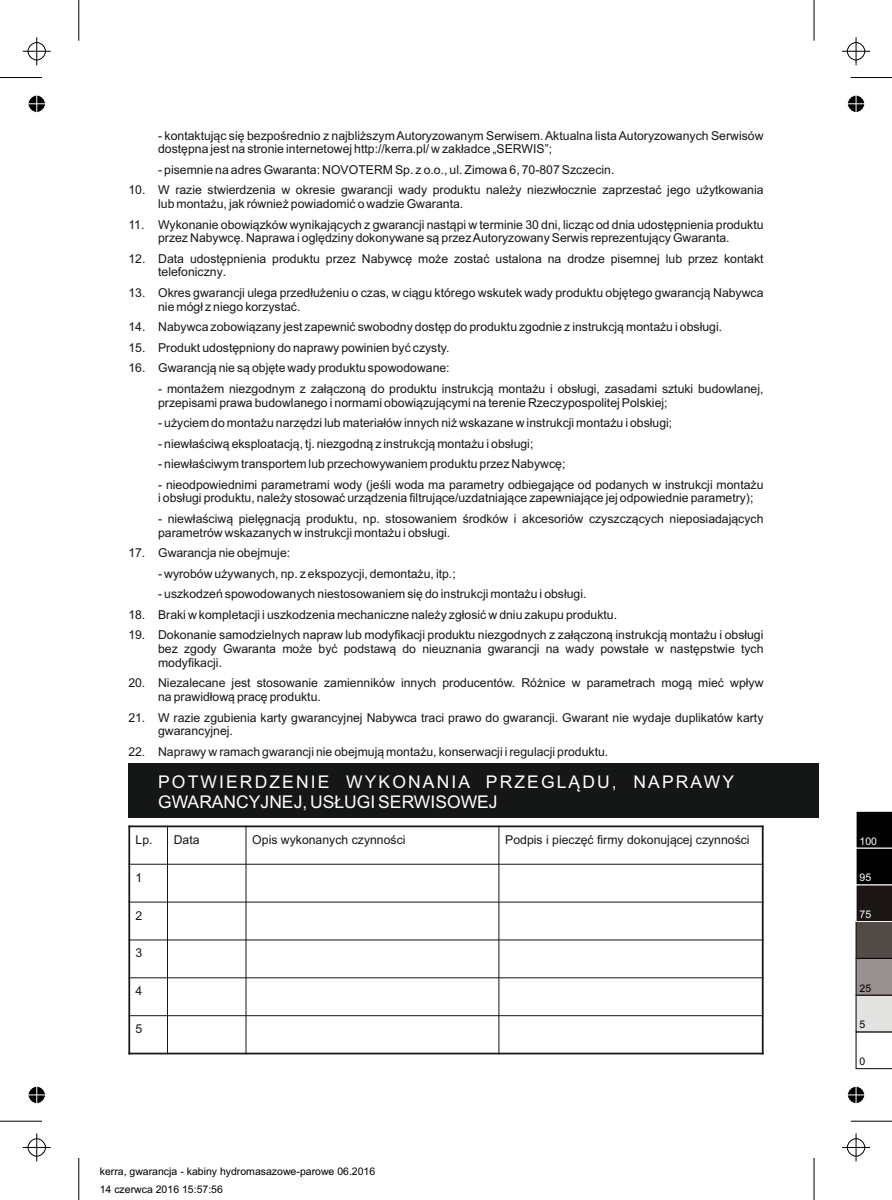
<style>
.page{position:relative;width:892px;height:1200px;background:#fff}
.page>*{position:absolute;margin:0;border:0;box-sizing:border-box;transform-origin:0 0}
.t1{font:17.5px/19.6px "Arial";letter-spacing:.12em;color:#fff}
.t2{font:12.25px/13.7px "Arial";color:#151616}
.t3{font:10.5px/17.5px "Arial";color:#000}
.t4{font:10.5px "Arial";color:#fff}
</style>
<div class="page">
<div style="left:128px;top:763px;width:690px;height:55px;background:#151616"></div>
<hr style="left:128px;top:825px;width:2px;height:229px;background:#151616">
<hr style="left:167px;top:825px;width:1px;height:229px;background:#151616">
<hr style="left:245px;top:825px;width:1px;height:229px;background:#151616">
<hr style="left:498px;top:825px;width:1px;height:229px;background:#151616">
<hr style="left:762px;top:825px;width:1px;height:229px;background:#151616">
<hr style="left:128px;top:1052px;width:635px;height:2px;background:#151616">
<hr style="left:128px;top:1015px;width:635px;height:1px;background:#151616">
<hr style="left:128px;top:977px;width:635px;height:1px;background:#151616">
<hr style="left:128px;top:939px;width:635px;height:1px;background:#151616">
<hr style="left:128px;top:901px;width:635px;height:1px;background:#151616">
<hr style="left:128px;top:863px;width:635px;height:1px;background:#151616">
<hr style="left:128px;top:825px;width:635px;height:2px;background:#151616">
<hr style="left:0;top:1120px;width:42px;height:1px;background:#000">
<hr style="left:78px;top:1157px;width:1px;height:42px;background:#000">
<hr style="left:0;top:77px;width:42px;height:1px;background:#000">
<hr style="left:78px;top:0;width:1px;height:41px;background:#000">
<hr style="left:850px;top:77px;width:42px;height:1px;background:#000">
<hr style="left:813px;top:0;width:1px;height:41px;background:#000">
<hr style="left:850px;top:1120px;width:42px;height:1px;background:#000">
<hr style="left:813px;top:1157px;width:1px;height:42px;background:#000">
<svg style="left:23px;top:1133px;width:28px;height:28px"></svg>
<svg style="left:23px;top:37px;width:28px;height:28px"></svg>
<svg style="left:842px;top:37px;width:28px;height:28px"></svg>
<svg style="left:842px;top:1133px;width:28px;height:28px"></svg>
<svg style="left:28px;top:1086px;width:18px;height:18px"></svg>
<svg style="left:28px;top:95px;width:18px;height:18px"></svg>
<svg style="left:847px;top:95px;width:18px;height:17px"></svg>
<svg style="left:847px;top:1086px;width:18px;height:18px"></svg>
<svg style="left:855px;top:811px;width:37px;height:257px;background:#6d6a69"></svg>
<p class="t2" style="left:158px;top:129px;width:607px">- kontaktując się bezpośrednio z najbliższym Autoryzowanym Serwisem. Aktualna lista Autoryzowanych Serwisów dostępna jest na stronie internetowej http://kerra.pl/ w zakładce „SERWIS”;</p>
<p class="t2" style="left:158px;top:164px;width:458px">- pisemnie na adres Gwaranta: NOVOTERM Sp. z o.o., ul. Zimowa 6, 70-807 Szczecin.</p>
<p class="t2" style="left:158px;top:184px;width:607px;text-indent:-30px">10. W razie stwierdzenia w okresie gwarancji wady produktu należy niezwłocznie zaprzestać jego użytkowania lub montażu, jak również powiadomić o wadzie Gwaranta.</p>
<p class="t2" style="left:128px;top:218px;width:636px;text-align:center">11. Wykonanie obowiązków wynikających z gwarancji nastąpi w terminie 30 dni, licząc od dnia udostępnienia produktu przez Nabywcę. Naprawa i oględziny dokonywane są przez Autoryzowany Serwis reprezentujący Gwaranta.</p>
<p class="t2" style="left:158px;top:253px;width:607px;text-indent:-30px">12. Data udostępnienia produktu przez Nabywcę może zostać ustalona na drodze pisemnej lub przez kontakt telefoniczny.</p>
<p class="t2" style="left:158px;top:287px;width:607px;text-indent:-30px">13. Okres gwarancji ulega przedłużeniu o czas, w ciągu którego wskutek wady produktu objętego gwarancją Nabywca nie mógł z niego korzystać.</p>
<p class="t2" style="left:128px;top:321px;width:595px">14. Nabywca zobowiązany jest zapewnić swobodny dostęp do produktu zgodnie z instrukcją montażu i obsługi.</p>
<p class="t2" style="left:128px;top:342px;width:322px">15. Produkt udostępniony do naprawy powinien być czysty.</p>
<p class="t2" style="left:128px;top:362px;width:323px">16. Gwarancją nie są objęte wady produktu spowodowane:</p>
<p class="t2" style="left:158px;top:383px;width:607px">- montażem niezgodnym z załączoną do produktu instrukcją montażu i obsługi, zasadami sztuki budowlanej, przepisami prawa budowlanego i normami obowiązującymi na terenie Rzeczypospolitej Polskiej;</p>
<p class="t2" style="left:158px;top:417px;width:516px">- użyciem do montażu narzędzi lub materiałów innych niż wskazane w instrukcji montażu i obsługi;</p>
<p class="t2" style="left:158px;top:437px;width:377px">- niewłaściwą eksploatacją, tj. niezgodną z instrukcją montażu i obsługi;</p>
<p class="t2" style="left:158px;top:458px;width:409px">- niewłaściwym transportem lub przechowywaniem produktu przez Nabywcę;</p>
<p class="t2" style="left:158px;top:478px;width:607px">- nieodpowiednimi parametrami wody (jeśli woda ma parametry odbiegające od podanych w instrukcji montażu i obsługi produktu, należy stosować urządzenia filtrujące/uzdatniające zapewniające jej odpowiednie parametry);</p>
<p class="t2" style="left:158px;top:513px;width:607px">- niewłaściwą pielęgnacją produktu, np. stosowaniem środków i akcesoriów czyszczących nieposiadających parametrów wskazanych w instrukcji montażu i obsługi.</p>
<p class="t2" style="left:128px;top:547px;width:163px">17. Gwarancja nie obejmuje:</p>
<p class="t2" style="left:158px;top:567px;width:299px">- wyrobów używanych, np. z ekspozycji, demontażu, itp.;</p>
<p class="t2" style="left:158px;top:588px;width:430px">- uszkodzeń spowodowanych niestosowaniem się do instrukcji montażu i obsługi.</p>
<p class="t2" style="left:128px;top:608px;width:490px">18. Braki w kompletacji i uszkodzenia mechaniczne należy zgłosić w dniu zakupu produktu.</p>
<p class="t2" style="left:158px;top:629px;width:607px;text-align:justify;text-indent:-30px">19. Dokonanie samodzielnych napraw lub modyfikacji produktu niezgodnych z załączoną instrukcją montażu i obsługi bez zgody Gwaranta może być podstawą do nieuznania gwarancji na wady powstałe w następstwie tych modyfikacji.</p>
<p class="t2" style="left:158px;top:677px;width:607px;text-indent:-30px">20. Niezalecane jest stosowanie zamienników innych producentów. Różnice w parametrach mogą mieć wpływ na prawidłową pracę produktu.</p>
<p class="t2" style="left:158px;top:711px;width:607px;text-indent:-30px">21. W razie zgubienia karty gwarancyjnej Nabywca traci prawo do gwarancji. Gwarant nie wydaje duplikatów karty gwarancyjnej.</p>
<p class="t2" style="left:128px;top:745px;width:481px">22. Naprawy w ramach gwarancji nie obejmują montażu, konserwacji i regulacji produktu.</p>
<h1 class="t1" style="left:158px;top:773px;width:577px">POTWIERDZENIE WYKONANIA PRZEGLĄDU, NAPRAWY<br>GWARANCYJNEJ, USŁUGI SERWISOWEJ</h1>
<p class="t2" style="left:136px;top:833px;width:66px">Lp. Data</p>
<p class="t2" style="left:252px;top:833px;width:155px">Opis wykonanych czynności</p>
<p class="t2" style="left:505px;top:833px;width:246px">Podpis i pieczęć firmy dokonującej czynności</p>
<p class="t2" style="left:136px;top:871px;width:8px">1</p>
<p class="t2" style="left:136px;top:909px;width:8px">2</p>
<p class="t2" style="left:136px;top:947px;width:8px">3</p>
<p class="t2" style="left:136px;top:985px;width:8px">4</p>
<p class="t2" style="left:136px;top:1022px;width:8px">5</p>
<p class="t3" style="left:100px;top:1163px;width:277px">kerra, gwarancja - kabiny hydromasazowe-parowe 06.2016<br>14 czerwca 2016 15:57:56</p>
<p class="t4" style="left:859px;top:836px;width:19px">100</p>
<p class="t4" style="left:859px;top:873px;width:13px">95</p>
<p class="t4" style="left:859px;top:910px;width:13px">75</p>
<p class="t3" style="left:859px;top:980px;width:13px">25</p>
<p class="t3" style="left:859px;top:1016px;width:7px">5</p>
<p class="t3" style="left:859px;top:1053px;width:7px">0</p>
</div>
